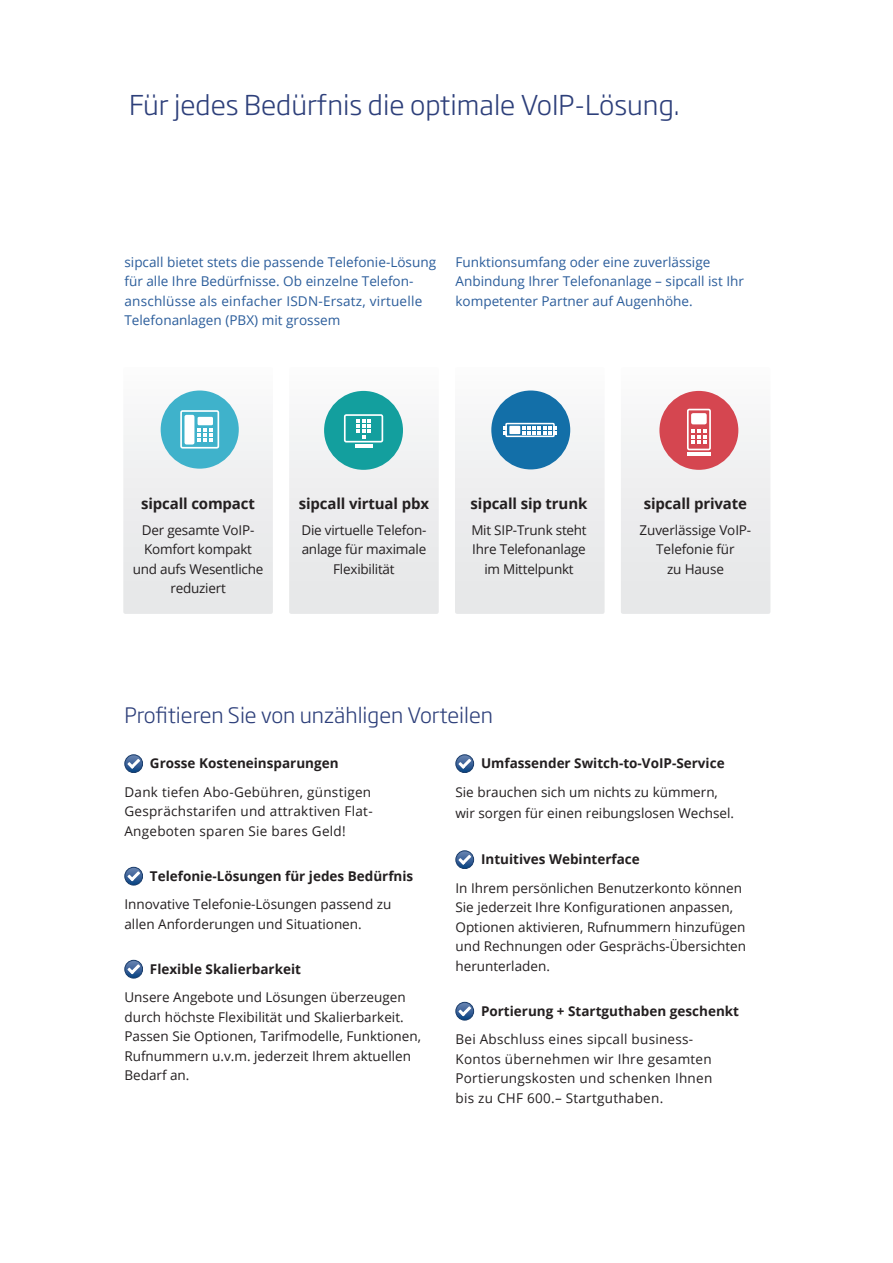
<style>
.page{position:relative;width:893px;height:1263px;background:#fff}
.page>*{position:absolute;margin:0;border:0;box-sizing:border-box;transform-origin:0 0}
.t1{font:300 27px "Soho Gothic Pro";color:#2d3f7a}
.t2{font:300 21px "Soho Gothic Pro";color:#2d3f7a}
.t3{font:700 15px "Open Sans";letter-spacing:-.01em;color:#231f20}
.t4{font:13.5px/19.5px "Open Sans";color:#231f20}
.t5{font:13.5px/19.5px "Open Sans";color:#2b5d9b}
.t6{font:700 13.5px "Open Sans";color:#231f20}
.t7{font:13.5px/19.5px "Open Sans";letter-spacing:.02em;color:#231f20}
</style>
<div class="page">
<svg style="left:125px;top:755px;width:18px;height:17px"></svg>
<div style="left:124px;top:754px;width:19px;height:19px;border:1px solid #183b6a;border-radius:50%"></div>
<svg style="left:127px;top:758px;width:13px;height:11px"></svg>
<svg style="left:125px;top:867px;width:18px;height:18px"></svg>
<div style="left:124px;top:867px;width:19px;height:18px;border:1px solid #183b6a;border-radius:50%"></div>
<svg style="left:127px;top:871px;width:13px;height:10px"></svg>
<svg style="left:125px;top:960px;width:18px;height:18px"></svg>
<div style="left:124px;top:960px;width:19px;height:18px;border:1px solid #183b6a;border-radius:50%"></div>
<svg style="left:127px;top:964px;width:13px;height:10px"></svg>
<svg style="left:456px;top:755px;width:18px;height:17px"></svg>
<div style="left:455px;top:754px;width:19px;height:19px;border:1px solid #183b6a;border-radius:50%"></div>
<svg style="left:458px;top:758px;width:13px;height:11px"></svg>
<svg style="left:456px;top:851px;width:18px;height:17px"></svg>
<div style="left:455px;top:850px;width:19px;height:19px;border:1px solid #183b6a;border-radius:50%"></div>
<svg style="left:458px;top:854px;width:13px;height:11px"></svg>
<svg style="left:456px;top:1002px;width:18px;height:18px"></svg>
<div style="left:455px;top:1002px;width:19px;height:18px;border:1px solid #183b6a;border-radius:50%"></div>
<svg style="left:458px;top:1006px;width:13px;height:10px"></svg>
<svg style="left:123px;top:390px;width:150px;height:224px"></svg>
<div style="left:184px;top:415px;width:10px;height:29px;background:#fff;border-radius:2px"></div>
<div style="left:198px;top:417px;width:15px;height:8px;background:#fff"></div>
<svg style="left:289px;top:390px;width:150px;height:224px"></svg>
<svg style="left:455px;top:390px;width:150px;height:224px"></svg>
<div style="left:509px;top:426px;width:11px;height:8px;background:#fff"></div>
<svg style="left:621px;top:390px;width:149px;height:224px"></svg>
<h1 class="t1" style="left:129px;top:84px;width:552px">Für jedes Bedürfnis die optimale VoIP-Lösung.</h1>
<p class="t5" style="left:124px;top:252px;width:313px">sipcall bietet stets die passende Telefonie-Lösung für alle Ihre Bedürfnisse. Ob einzelne Telefon&shy;anschlüsse als einfacher ISDN-Ersatz, virtuelle Telefonanlagen (PBX) mit grossem</p>
<p class="t5" style="left:455px;top:252px;width:290px">Funktionsumfang oder eine zuverlässige<br>Anbindung Ihrer Telefonanlage – sipcall ist Ihr kompetenter Partner auf Augenhöhe.</p>
<p class="t3" style="left:141px;top:493px;width:115px">sipcall compact</p>
<p class="t4" style="left:133px;top:520px;width:132px;text-align:center">Der gesamte VoIP-<br>Komfort kompakt und aufs Wesentliche reduziert</p>
<p class="t3" style="left:299px;top:493px;width:132px">sipcall virtual pbx</p>
<p class="t4" style="left:301px;top:520px;width:127px;text-align:center">Die virtuelle Telefon&shy;anlage für maximale<br>Flexibilität</p>
<p class="t3" style="left:471px;top:493px;width:118px">sipcall sip trunk</p>
<p class="t4" style="left:471px;top:520px;width:117px;text-align:center">Mit SIP-Trunk steht<br>Ihre Telefonanlage im Mittelpunkt</p>
<h2 class="t2" style="left:124px;top:699px;width:370px">Profitieren Sie von unzähligen Vorteilen</h2>
<p class="t3" style="left:644px;top:493px;width:105px">sipcall private</p>
<p class="t4" style="left:640px;top:520px;width:113px;text-align:center">Zuverlässige VoIP-<br>Telefonie für<br>zu Hause</p>
<p class="t6" style="left:150px;top:754px;width:190px">Grosse Kosteneinsparungen</p>
<p class="t4" style="left:124px;top:781px;width:250px;text-align:justify">Dank tiefen Abo-Gebühren, günstigen Gesprächstarifen und attraktiven Flat-Angeboten sparen Sie bares Geld!</p>
<p class="t6" style="left:150px;top:866px;width:265px">Telefonie-Lösungen für jedes Bedürfnis</p>
<p class="t4" style="left:124px;top:894px;width:269px">Innovative Telefonie-Lösungen passend zu allen Anforderungen und Situationen.</p>
<p class="t6" style="left:150px;top:959px;width:153px">Flexible Skalierbarkeit</p>
<p class="t4" style="left:124px;top:987px;width:298px">Unsere Angebote und Lösungen überzeugen durch höchste Flexibilität und Skalierbarkeit.<br>Passen Sie Optionen, Tarifmodelle, Funktionen, Rufnummern u.v.m. jederzeit Ihrem aktuellen Bedarf an.</p>
<p class="t6" style="left:481px;top:754px;width:245px">Umfassender Switch-to-VoIP-Service</p>
<p class="t4" style="left:455px;top:781px;width:280px;line-height:21px">Sie brauchen sich um nichts zu kümmern, wir sorgen für einen reibungslosen Wechsel.</p>
<p class="t6" style="left:481px;top:850px;width:160px">Intuitives Webinterface</p>
<p class="t4" style="left:455px;top:877px;width:292px">In Ihrem persönlichen Benutzerkonto können Sie jederzeit Ihre Konfigurationen anpassen, Optionen aktivieren, Rufnummern hinzufügen und Rechnungen oder Gesprächs-Übersichten herunterladen.</p>
<p class="t6" style="left:481px;top:1001px;width:260px">Portierung + Startguthaben geschenkt</p>
<p class="t7" style="left:455px;top:1029px;width:258px">Bei Abschluss eines sipcall business-Kontos übernehmen wir Ihre gesamten Portierungskosten und schenken Ihnen bis zu CHF 600.– Startguthaben.</p>
</div>
